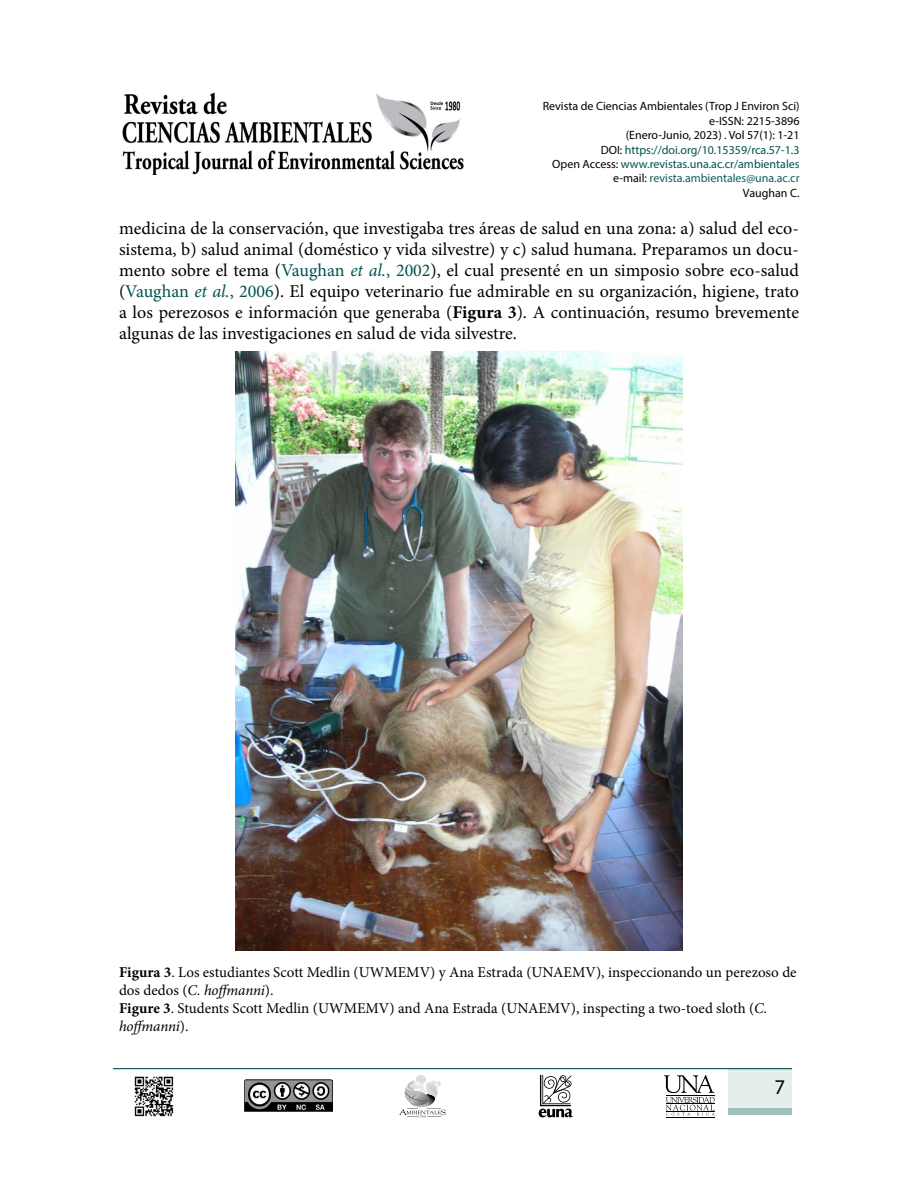
<style>
.page{position:relative;width:918px;height:1188px;background:#fff}
.page>*{position:absolute;margin:0;border:0;box-sizing:border-box;transform-origin:0 0}
.t1{font:21px "Myriad Pro";color:#000}
.t2{font:18px/21px "Minion Pro";color:#000;text-align:justify}
.t3{font:15px/18px "Minion Pro";color:#000}
.t4{font:12px/14.4px "Myriad Pro";color:#000;text-align:right}
.s1{color:#00534e}
.s2{color:#135e59}
.s3{font-style:italic;color:#00534e}
.s4{font-weight:700}
.s5{font-style:italic}
</style>
<div class="page">
<svg style="left:539px;top:1075px;width:34px;height:42px"></svg>
<div style="left:416px;top:1075px;width:10px;height:9px;background:#dbdcdd;border-radius:50%"></div>
<svg style="left:399px;top:1081px;width:47px;height:36px"></svg>
<hr style="left:666px;top:1117px;width:48px;height:1px;background:#000">
<svg style="left:664px;top:1075px;width:51px;height:41px"></svg>
<hr style="left:113px;top:1068px;width:679px;height:1px;background:#00534e">
<div style="left:729px;top:1068px;width:63px;height:46px;background:#e6eeed"></div>
<div style="left:729px;top:1108px;width:63px;height:6px;background:#a1bfbd"></div>
<img style="left:244px;top:1080px;width:89px;height:31px">
<img style="left:134px;top:1076px;width:40px;height:41px">
<img style="left:122px;top:92px;width:342px;height:83px">
<img style="left:235px;top:351px;width:448px;height:600px">
<p class="t4" style="left:543px;top:99px;width:258px">Revista de Ciencias Ambientales (Trop J Environ Sci) e-ISSN: 2215-3896<br>(Enero-Junio, 2023) . Vol 57(1): 1-21<br>DOI: <span class="s1">https://doi.org/10.15359/rca.57-1.3<br></span>Open Access: <span class="s1">www.revistas.una.ac.cr/ambientales </span>e-mail: <span class="s2">revista.ambientales@una.ac.cr<br></span>Vaughan C.</p>
<p class="t2" style="left:119px;top:218px;width:681px">medicina de la conservación, que investigaba tres áreas de salud en una zona: a) salud del eco&shy;sistema, b) salud animal (doméstico y vida silvestre) y c) salud humana. Preparamos un docu&shy;mento sobre el tema (<span class="s1">Vaughan</span> <span class="s3">et al.</span><span class="s1">, 2002</span>), el cual presenté en un simposio sobre eco-salud (<span class="s1">Vaughan</span> <span class="s3">et al.</span><span class="s1">, 2006</span>). El equipo veterinario fue admirable en su organización, higiene, trato a los perezosos e información que generaba (<span class="s4">Figura 3</span>). A continuación, resumo brevemente algunas de las investigaciones en salud de vida silvestre.</p>
<p class="t3" style="left:119px;top:963px;width:679px"><span class="s4">Figura 3</span>. Los estudiantes Scott Medlin (UWMEMV) y Ana Estrada (UNAEMV), inspeccionando un perezoso de dos dedos (<span class="s5">C. hoffmanni</span>).<br><span class="s4">Figure 3</span>. Students Scott Medlin (UWMEMV) and Ana Estrada (UNAEMV), inspecting a two-toed sloth (<span class="s5">C. hoffmanni</span>).</p>
<p class="t1" style="left:774px;top:1074px;width:12px">7</p>
</div>
